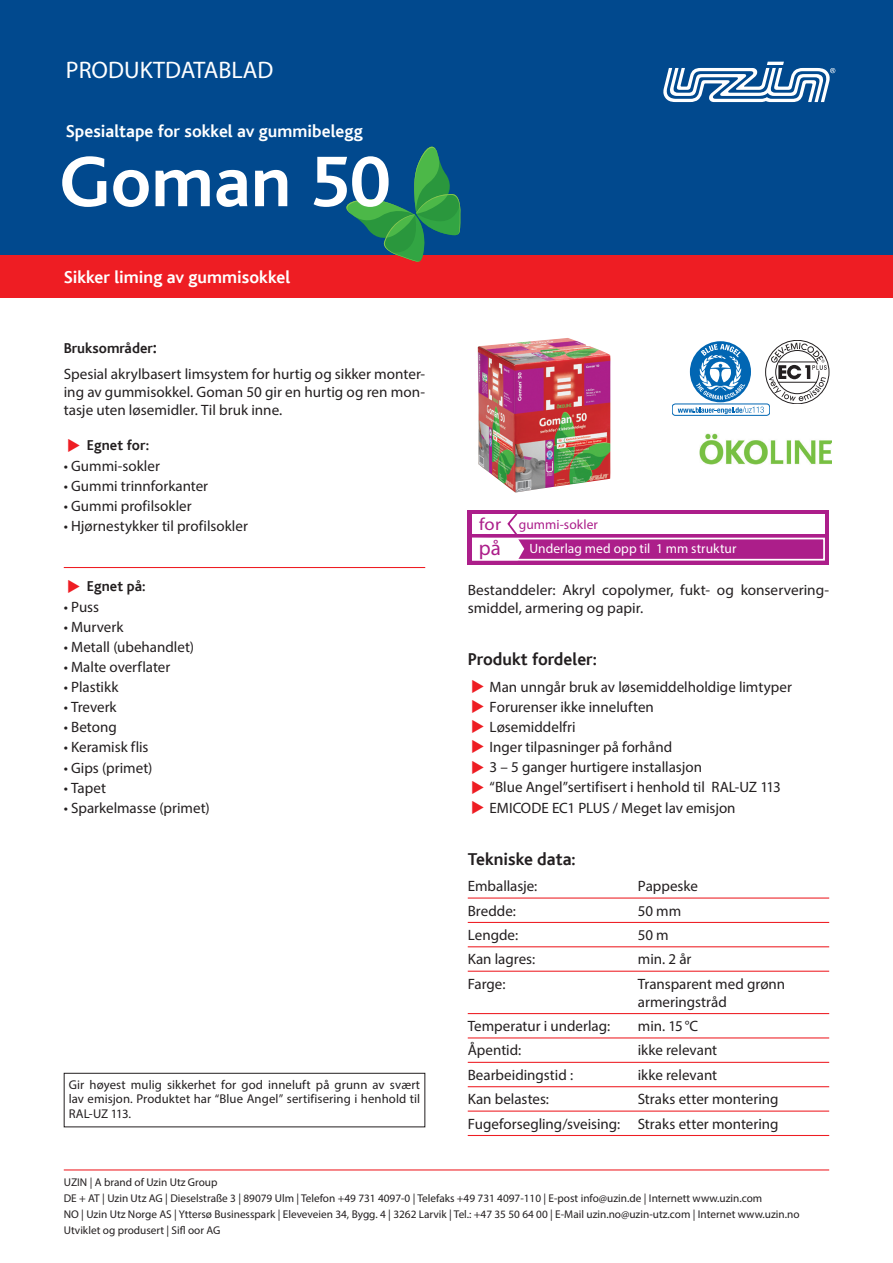
<style>
.page{position:relative;width:893px;height:1263px;background:#fff}
.page>*{position:absolute;margin:0;border:0;box-sizing:border-box;transform-origin:0 0}
.t1{font:700 75px "Bliss";color:#fff}
.t2{font:24px "Myriad Pro";color:#fff}
.Fliesstext_mit_Punkt{font:19.05px "Myriad Pro";color:#ac1e8a;scale:1.07 1}
.t3{font:700 18px "Bliss";color:#fff}
.Texttitel{font:700 18px "Bliss";color:#231f20}
.t4{font:17.4px "Myriad Pro";color:#ac1e8a;scale:1.07 1}
.Technische_Daten{font:15px/18px "Myriad Pro";color:#231f20}
.Fliesstext_mit_Punkt-2{font:15px "Myriad Pro";color:#231f20}
.Fliesstext_mit_Dreie{font:15px "Myriad Pro";color:#231f20}
.Grundtext{font:15px/18px "Myriad Pro";color:#231f20;text-align:justify}
.Texttitel-2{font:15px/18px "Myriad Pro";color:#231f20}
.Texttitel-3{font:700 15px "Bliss";color:#231f20}
.Fliesstext_mit_Dreie-2{font:700 15px "Bliss";letter-spacing:.005em;color:#231f20}
.Fliesstext_mit_Punkt-3{font:700 15px "Bliss";letter-spacing:.005em;color:#231f20}
.Grundtext_mit_Punkt{font:13.5px "Myriad Pro";letter-spacing:.005em;color:#fff}
.Grundtext_mit_Punkt-2{font:13.5px "Myriad Pro";letter-spacing:.005em;color:#ac1e8a}
.Grundtext_mit_Punkt-3{font:12.75px/14.2px "Myriad Pro";letter-spacing:.01em;color:#231f20;text-align:justify}
.t5{font:11.25px "Myriad Pro";color:#231f20}
.s1{font-size:18px}
.s2{font-size:21px}
</style>
<div class="page">
<div style="left:0;top:0;width:893px;height:255px;background:#01498e"></div>
<div style="left:0;top:255px;width:893px;height:43px;background:#ee1d23"></div>
<hr style="left:64px;top:1169px;width:765px;height:1px;background:#ee1d23">
<svg style="left:346px;top:147px;width:114px;height:114px"></svg>
<img style="left:477px;top:338px;width:133px;height:155px">
<hr style="left:64px;top:567px;width:361px;height:1px;background:#ee1d23">
<hr style="left:468px;top:897px;width:361px;height:1px;background:#ee1d23">
<hr style="left:468px;top:922px;width:361px;height:1px;background:#ee1d23">
<hr style="left:468px;top:946px;width:361px;height:1px;background:#ee1d23">
<hr style="left:468px;top:971px;width:361px;height:1px;background:#ee1d23">
<hr style="left:468px;top:1013px;width:361px;height:1px;background:#ee1d23">
<hr style="left:468px;top:1037px;width:361px;height:1px;background:#ee1d23">
<hr style="left:468px;top:1062px;width:361px;height:1px;background:#ee1d23">
<hr style="left:468px;top:1086px;width:361px;height:1px;background:#ee1d23">
<hr style="left:468px;top:1110px;width:361px;height:2px;background:#ee1d23">
<hr style="left:468px;top:1135px;width:361px;height:1px;background:#ee1d23">
<svg style="left:663px;top:62px;width:172px;height:40px"></svg>
<div style="left:64px;top:1073px;width:361px;height:54px;border:1px solid #231f20"></div>
<div style="left:468px;top:510px;width:361px;height:55px;background:#ac1e8a"></div>
<div style="left:472px;top:514px;width:353px;height:20px;background:#fff"></div>
<div style="left:471px;top:538px;width:354px;height:23px;border:2px solid #fff"></div>
<svg style="left:472px;top:514px;width:52px;height:46px"></svg>
<div style="left:477px;top:538px;width:30px;height:20px;background:#fff"></div>
<div style="left:672px;top:404px;width:98px;height:11px;border:1px solid #0166b3;border-radius:3px"></div>
<svg style="left:678px;top:340px;width:151px;height:74px"></svg>
<img style="left:699px;top:434px;width:132px;height:30px">
<p class="t2" style="left:66px;top:55px;width:209px">PRODUKTDATABLAD</p>
<p class="t3" style="left:66px;top:122px;width:299px">Spesialtape for sokkel av gummibelegg</p>
<p class="t1" style="left:60px;top:143px;width:333px">Goman 50</p>
<p class="t3" style="left:64px;top:267px;width:228px">Sikker liming av gummisokkel</p>
<p class="Texttitel-3" style="left:64px;top:340px;width:95px">Bruksområder<span class="s1">:</span></p>
<p class="Grundtext" style="left:64px;top:365px;width:363px">Spesial akrylbasert limsystem for hurtig og sikker monter&shy;ing av gummisokkel. Goman 50 gir en hurtig og ren mon&shy;tasje uten løsemidler. Til bruk inne.</p>
<p class="Fliesstext_mit_Dreie-2" style="left:87px;top:438px;width:64px">Egnet for:</p>
<p class="Fliesstext_mit_Punkt-2" style="left:64px;top:456px;width:98px">• Gummi-sokler</p>
<p class="Fliesstext_mit_Punkt-2" style="left:64px;top:476px;width:146px">• Gummi trinnforkanter</p>
<p class="Fliesstext_mit_Punkt-2" style="left:64px;top:497px;width:129px">• Gummi profilsokler</p>
<p class="Fliesstext_mit_Punkt-2" style="left:64px;top:517px;width:186px">• Hjørnestykker til profilsokler</p>
<p class="Fliesstext_mit_Punkt-3" style="left:87px;top:579px;width:60px">Egnet på:</p>
<p class="Fliesstext_mit_Punkt-2" style="left:64px;top:597px;width:37px">• Puss</p>
<p class="Fliesstext_mit_Punkt-2" style="left:64px;top:617px;width:61px">• Murverk</p>
<p class="Fliesstext_mit_Punkt-2" style="left:64px;top:637px;width:132px">• Metall (ubehandlet)</p>
<p class="Fliesstext_mit_Punkt-2" style="left:64px;top:658px;width:108px">• Malte overflater</p>
<p class="Fliesstext_mit_Punkt-2" style="left:64px;top:678px;width:56px">• Plastikk</p>
<p class="Fliesstext_mit_Punkt-2" style="left:64px;top:698px;width:54px">• Treverk</p>
<p class="Fliesstext_mit_Punkt-2" style="left:64px;top:718px;width:55px">• Betong</p>
<p class="Fliesstext_mit_Punkt-2" style="left:64px;top:738px;width:86px">• Keramisk flis</p>
<p class="Fliesstext_mit_Punkt-2" style="left:64px;top:758px;width:90px">• Gips (primet)</p>
<p class="Fliesstext_mit_Punkt-2" style="left:64px;top:778px;width:44px">• Tapet</p>
<p class="Fliesstext_mit_Punkt-2" style="left:64px;top:798px;width:147px">• Sparkelmasse (primet)</p>
<p class="Grundtext_mit_Punkt-3" style="left:69px;top:1077px;width:353px">Gir høyest mulig sikkerhet for god inneluft på grunn av svært lav emisjon. Produktet har “Blue Angel” sertifisering i henhold til RAL-UZ 113.</p>
<h3 class="t4" style="left:479px;top:513px;width:22px">for</h3>
<p class="Fliesstext_mit_Punkt" style="left:477px;top:537px;width:27px">ON<span class="s2">på</span></p>
<p class="Grundtext_mit_Punkt-2" style="left:519px;top:516px;width:81px">gummi-sokler</p>
<p class="Grundtext_mit_Punkt" style="left:529px;top:540px;width:208px">Underlag med opp til 1 mm struktur</p>
<p class="Texttitel-2" style="left:468px;top:581px;width:363px">Bestanddeler: Akryl copolymer, fukt- og konservering&shy;smiddel, armering og papir.</p>
<p class="Texttitel" style="left:468px;top:650px;width:131px">Produkt fordeler:</p>
<p class="Fliesstext_mit_Dreie" style="left:490px;top:677px;width:304px">Man unngår bruk av løsemiddelholdige limtyper</p>
<p class="Fliesstext_mit_Dreie" style="left:490px;top:698px;width:166px">Forurenser ikke inneluften</p>
<p class="Fliesstext_mit_Dreie" style="left:490px;top:718px;width:87px">Løsemiddelfri</p>
<p class="Fliesstext_mit_Dreie" style="left:490px;top:738px;width:184px">Inger tilpasninger på forhånd</p>
<p class="Fliesstext_mit_Dreie" style="left:490px;top:758px;width:214px">3 – 5 ganger hurtigere installasjon</p>
<p class="Fliesstext_mit_Dreie" style="left:490px;top:778px;width:293px">“Blue Angel”sertifisert i henhold til RAL-UZ 113</p>
<p class="Fliesstext_mit_Dreie" style="left:490px;top:798px;width:247px">EMICODE EC1 PLUS / Meget lav emisjon</p>
<p class="Texttitel" style="left:468px;top:849px;width:110px">Tekniske data:</p>
<p class="Technische_Daten" style="left:468px;top:877px;width:71px">Emballasje:</p>
<p class="Technische_Daten" style="left:638px;top:877px;width:62px">Pappeske</p>
<p class="Technische_Daten" style="left:468px;top:901px;width:50px">Bredde:</p>
<p class="Technische_Daten" style="left:638px;top:901px;width:45px">50 mm</p>
<p class="Technische_Daten" style="left:468px;top:926px;width:52px">Lengde:</p>
<p class="Technische_Daten" style="left:638px;top:926px;width:32px">50 m</p>
<p class="Technische_Daten" style="left:468px;top:950px;width:69px">Kan lagres:</p>
<p class="Technische_Daten" style="left:638px;top:950px;width:55px">min. 2 år</p>
<p class="Technische_Daten" style="left:468px;top:974px;width:39px">Farge:</p>
<p class="Technische_Daten" style="left:638px;top:974px;width:149px">Transparent med grønn armeringstråd</p>
<p class="Technische_Daten" style="left:468px;top:1017px;width:144px">Temperatur i underlag:</p>
<p class="Technische_Daten" style="left:638px;top:1017px;width:62px">min. 15°C</p>
<p class="Technische_Daten" style="left:468px;top:1041px;width:55px">Åpentid:</p>
<p class="Technische_Daten" style="left:638px;top:1041px;width:81px">ikke relevant</p>
<p class="Technische_Daten" style="left:468px;top:1065px;width:107px">Bearbeidingstid :</p>
<p class="Technische_Daten" style="left:638px;top:1065px;width:81px">ikke relevant</p>
<p class="Technische_Daten" style="left:468px;top:1090px;width:83px">Kan belastes:</p>
<p class="Technische_Daten" style="left:638px;top:1090px;width:142px">Straks etter montering</p>
<p class="Technische_Daten" style="left:468px;top:1114px;width:312px">Fugeforsegling/sveising: Straks etter montering</p>
<p class="t5" style="left:64px;top:1176px;width:155px">UZIN | A brand of Uzin Utz Group</p>
<p class="t5" style="left:64px;top:1191px;width:700px">DE + AT | Uzin Utz AG | Dieselstraße 3 | 89079 Ulm | Telefon +49 731 4097-0 | Telefaks +49 731 4097-110 | E-post info@uzin.de | Internett www.uzin.com</p>
<p class="t5" style="left:64px;top:1207px;width:737px">NO | Uzin Utz Norge AS | Yttersø Businesspark | Eleveveien 34, Bygg. 4 | 3262 Larvik | Tel.: +47 35 50 64 00 | E-Mail uzin.no@uzin-utz.com | Internet www.uzin.no</p>
<p class="t5" style="left:64px;top:1223px;width:158px">Utviklet og produsert | Sifl oor AG</p>
</div>
